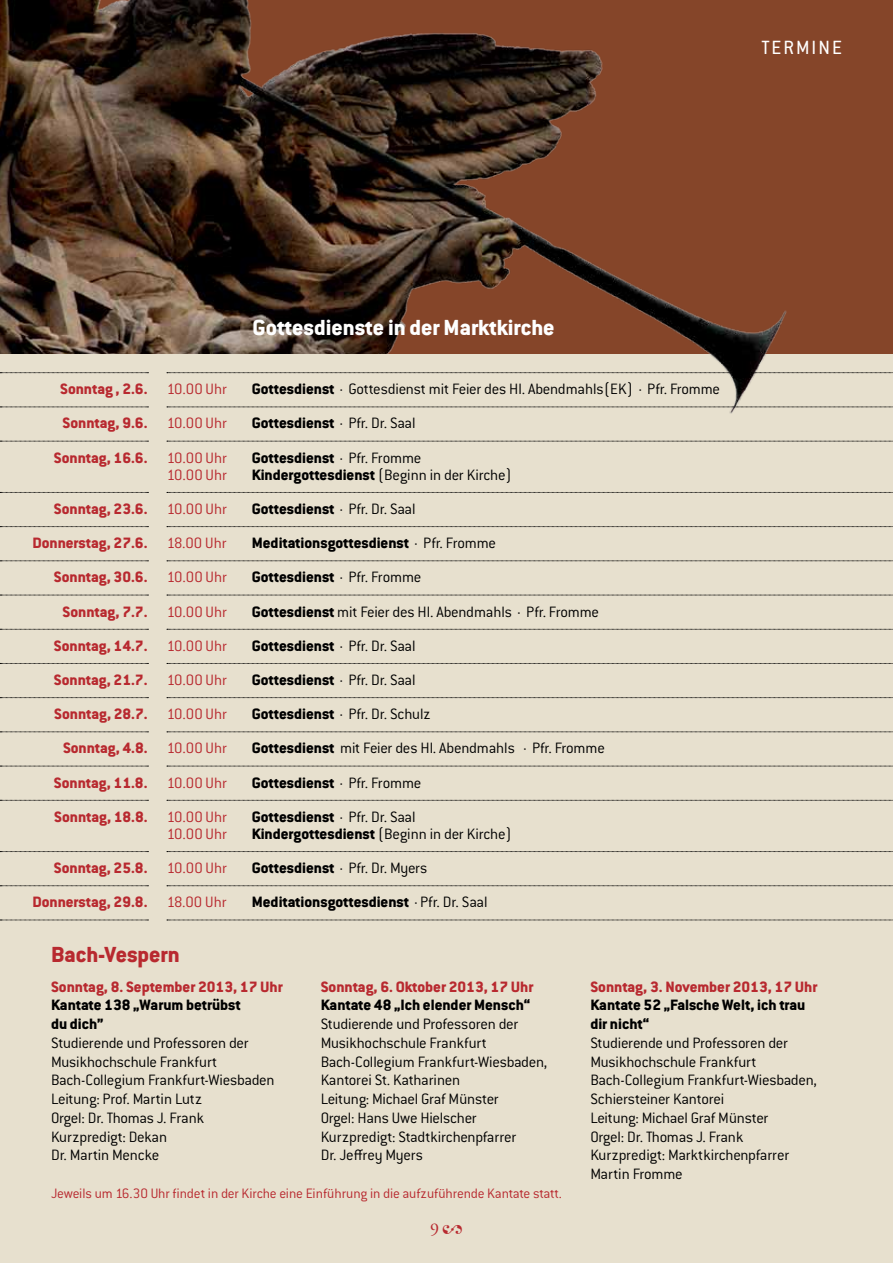
<style>
.page{position:relative;width:893px;height:1263px;background:#fff}
.page>*{position:absolute;margin:0;border:0;box-sizing:border-box;transform-origin:0 0}
.t1{font:800 24px "Conduit ITC Std";color:#fff}
.t2{font:800 24px "Conduit ITC Std";color:#b8292f}
.t3{font:21px "Conduit ITC Std";color:#fff}
.t4{font:18px "Adobe Garamond Pro";color:#b8292f}
.t5{font:300 16.5px/18.8px "Conduit ITC Std";letter-spacing:-.015em;color:#000}
.t6{font:800 16.5px/18.8px "Conduit ITC Std";color:#000}
.t7{font:800 16.5px/34.2px "Conduit ITC Std";color:#b8292f;text-align:right}
.t8{font:300 16.5px "Conduit ITC Std";color:#b8292f}
.t9{font:300 15px "Conduit ITC Std";letter-spacing:-.005em;color:#b8292f}
.s1{font-weight:800}
.s2{font-weight:300}
</style>
<div class="page">
<div style="left:0;top:354px;width:893px;height:909px;background:#e7e0ce"></div>
<img style="left:0;top:0;width:893px;height:414px">
<div style="left:0;top:354px;width:602px;height:99px;background:#e7e0ce"></div>
<svg style="left:0;top:372px;width:148px;height:1px"></svg>
<svg style="left:0;top:407px;width:148px;height:1px"></svg>
<svg style="left:0;top:441px;width:148px;height:1px"></svg>
<svg style="left:0;top:492px;width:148px;height:1px"></svg>
<svg style="left:0;top:526px;width:148px;height:1px"></svg>
<svg style="left:0;top:561px;width:148px;height:1px"></svg>
<svg style="left:0;top:595px;width:148px;height:1px"></svg>
<svg style="left:0;top:629px;width:148px;height:1px"></svg>
<svg style="left:0;top:663px;width:148px;height:1px"></svg>
<svg style="left:0;top:697px;width:148px;height:1px"></svg>
<svg style="left:0;top:732px;width:148px;height:1px"></svg>
<svg style="left:0;top:766px;width:148px;height:1px"></svg>
<svg style="left:0;top:800px;width:148px;height:1px"></svg>
<svg style="left:0;top:851px;width:148px;height:1px"></svg>
<svg style="left:0;top:885px;width:148px;height:1px"></svg>
<svg style="left:0;top:920px;width:148px;height:1px"></svg>
<svg style="left:167px;top:372px;width:726px;height:1px"></svg>
<svg style="left:167px;top:407px;width:726px;height:1px"></svg>
<svg style="left:167px;top:441px;width:726px;height:1px"></svg>
<svg style="left:167px;top:492px;width:726px;height:1px"></svg>
<svg style="left:167px;top:526px;width:726px;height:1px"></svg>
<svg style="left:167px;top:561px;width:726px;height:1px"></svg>
<svg style="left:167px;top:595px;width:726px;height:1px"></svg>
<svg style="left:167px;top:629px;width:726px;height:1px"></svg>
<svg style="left:167px;top:663px;width:726px;height:1px"></svg>
<svg style="left:167px;top:697px;width:726px;height:1px"></svg>
<svg style="left:167px;top:732px;width:726px;height:1px"></svg>
<svg style="left:167px;top:766px;width:726px;height:1px"></svg>
<svg style="left:167px;top:800px;width:726px;height:1px"></svg>
<svg style="left:167px;top:851px;width:726px;height:1px"></svg>
<svg style="left:167px;top:885px;width:726px;height:1px"></svg>
<svg style="left:167px;top:920px;width:726px;height:1px"></svg>
<p class="t3" style="left:762px;top:35px;width:61px">TERMINE</p>
<p class="t7" style="left:54px;top:372px;width:95px;text-align:center">Sonntag , 2.6.<br>Sonntag, 9.6.<br>Sonntag, 16.6.</p>
<p class="t7" style="left:32px;top:491px;width:117px">Sonntag, 23.6.<br>Donnerstag, 27.6.<br>Sonntag, 30.6.<br>Sonntag, 7.7.<br>Sonntag, 14.7.<br>Sonntag, 21.7.<br>Sonntag, 28.7.<br>Sonntag, 4.8.<br>Sonntag, 11.8.<br>Sonntag, 18.8.</p>
<p class="t7" style="left:32px;top:850px;width:117px">Sonntag, 25.8.<br>Donnerstag, 29.8.</p>
<h1 class="t1" style="left:253px;top:313px;width:304px">Gottesdienste in der Marktkirche</h1>
<p class="t8" style="left:167px;top:379px;width:62px">10.00 Uhr</p>
<p class="t5" style="left:252px;top:379px;width:470px"><span class="s1">Gottesdienst</span> · Gottesdienst mit Feier des Hl. Abendmahls(EK) · Pfr. Fromme</p>
<p class="t8" style="left:167px;top:413px;width:62px">10.00 Uhr</p>
<p class="t6" style="left:252px;top:413px;width:165px">Gottesdienst <span class="s2">· Pfr. Dr. Saal</span></p>
<p class="t8" style="left:167px;top:447px;width:62px">10.00 Uhr</p>
<p class="t6" style="left:252px;top:448px;width:171px">Gottesdienst <span class="s2">· Pfr. Fromme</span></p>
<p class="t8" style="left:167px;top:465px;width:62px">10.00 Uhr</p>
<p class="t5" style="left:252px;top:465px;width:262px"><span class="s1">Kindergottesdienst</span> (Beginn in der Kirche)</p>
<p class="t8" style="left:167px;top:499px;width:62px">10.00 Uhr</p>
<p class="t6" style="left:252px;top:499px;width:165px">Gottesdienst <span class="s2">· Pfr. Dr. Saal</span></p>
<p class="t8" style="left:167px;top:533px;width:61px">18.00 Uhr</p>
<p class="t6" style="left:252px;top:533px;width:246px">Meditationsgottesdienst <span class="s2">· Pfr. Fromme</span></p>
<p class="t8" style="left:167px;top:567px;width:62px">10.00 Uhr</p>
<p class="t6" style="left:252px;top:567px;width:171px">Gottesdienst <span class="s2">· Pfr. Fromme</span></p>
<p class="t8" style="left:167px;top:601px;width:62px">10.00 Uhr</p>
<p class="t5" style="left:252px;top:602px;width:349px"><span class="s1">Gottesdienst</span> mit Feier des Hl. Abendmahls · Pfr. Fromme</p>
<p class="t8" style="left:167px;top:636px;width:62px">10.00 Uhr</p>
<p class="t6" style="left:252px;top:636px;width:165px">Gottesdienst <span class="s2">· Pfr. Dr. Saal</span></p>
<p class="t8" style="left:167px;top:670px;width:62px">10.00 Uhr</p>
<p class="t6" style="left:252px;top:670px;width:165px">Gottesdienst <span class="s2">· Pfr. Dr. Saal</span></p>
<p class="t8" style="left:167px;top:704px;width:62px">10.00 Uhr</p>
<p class="t5" style="left:252px;top:704px;width:180px"><span class="s1">Gottesdienst</span> · Pfr. Dr. Schulz</p>
<p class="t8" style="left:167px;top:738px;width:62px">10.00 Uhr</p>
<p class="t5" style="left:252px;top:738px;width:355px"><span class="s1">Gottesdienst</span> mit Feier des Hl. Abendmahls · Pfr. Fromme</p>
<p class="t8" style="left:167px;top:772px;width:62px">10.00 Uhr</p>
<p class="t6" style="left:252px;top:773px;width:171px">Gottesdienst <span class="s2">· Pfr. Fromme</span></p>
<p class="t8" style="left:167px;top:807px;width:62px">10.00 Uhr</p>
<p class="t6" style="left:252px;top:807px;width:165px">Gottesdienst <span class="s2">· Pfr. Dr. Saal</span></p>
<p class="t8" style="left:167px;top:824px;width:62px">10.00 Uhr</p>
<p class="t5" style="left:252px;top:824px;width:262px"><span class="s1">Kindergottesdienst</span> (Beginn in der Kirche)</p>
<p class="t8" style="left:167px;top:858px;width:62px">10.00 Uhr</p>
<p class="t5" style="left:252px;top:858px;width:177px"><span class="s1">Gottesdienst</span> · Pfr. Dr. Myers</p>
<p class="t8" style="left:167px;top:892px;width:61px">18.00 Uhr</p>
<p class="t6" style="left:252px;top:892px;width:237px">Meditationsgottesdienst <span class="s2">·Pfr. Dr. Saal</span></p>
<h1 class="t2" style="left:51px;top:940px;width:130px">Bach-Vespern</h1>
<p class="t7" style="left:51px;top:969px;width:233px">Sonntag, 8. September 2013, 17 Uhr</p>
<p class="t6" style="left:51px;top:995px;width:191px">Kantate 138 „Warum betrübst du dich”</p>
<p class="t5" style="left:51px;top:1033px;width:225px">Studierende und Professoren der<br>Musikhochschule Frankfurt<br>Bach-Collegium Frankfurt-Wiesbaden<br>Leitung: Prof. Martin Lutz<br>Orgel: Dr. Thomas J. Frank<br>Kurzpredigt: Dekan<br>Dr. Martin Mencke</p>
<p class="t7" style="left:321px;top:969px;width:214px">Sonntag, 6. Oktober 2013, 17 Uhr</p>
<p class="t6" style="left:321px;top:995px;width:211px">Kantate 48 „Ich elender Mensch“</p>
<p class="t5" style="left:321px;top:1014px;width:228px">Studierende und Professoren der<br>Musikhochschule Frankfurt<br>Bach-Collegium Frankfurt-Wiesbaden,<br>Kantorei St. Katharinen<br>Leitung: Michael Graf Münster<br>Orgel: Hans Uwe Hielscher<br>Kurzpredigt: Stadtkirchenpfarrer<br>Dr. Jeffrey Myers</p>
<p class="t9" style="left:51px;top:1184px;width:512px">Jeweils um 16.30 Uhr findet in der Kirche eine Einführung in die aufzuführende Kantate statt.</p>
<p class="t4" style="left:430px;top:1219px;width:34px">92</p>
<p class="t7" style="left:590px;top:969px;width:229px">Sonntag, 3. November 2013, 17 Uhr</p>
<p class="t6" style="left:590px;top:995px;width:216px">Kantate 52 „Falsche Welt, ich trau dir nicht“</p>
<p class="t5" style="left:590px;top:1033px;width:228px">Studierende und Professoren der<br>Musikhochschule Frankfurt<br>Bach-Collegium Frankfurt-Wiesbaden,<br>Schiersteiner Kantorei<br>Leitung: Michael Graf Münster<br>Orgel: Dr. Thomas J. Frank<br>Kurzpredigt: Marktkirchenpfarrer<br>Martin Fromme</p>
</div>
